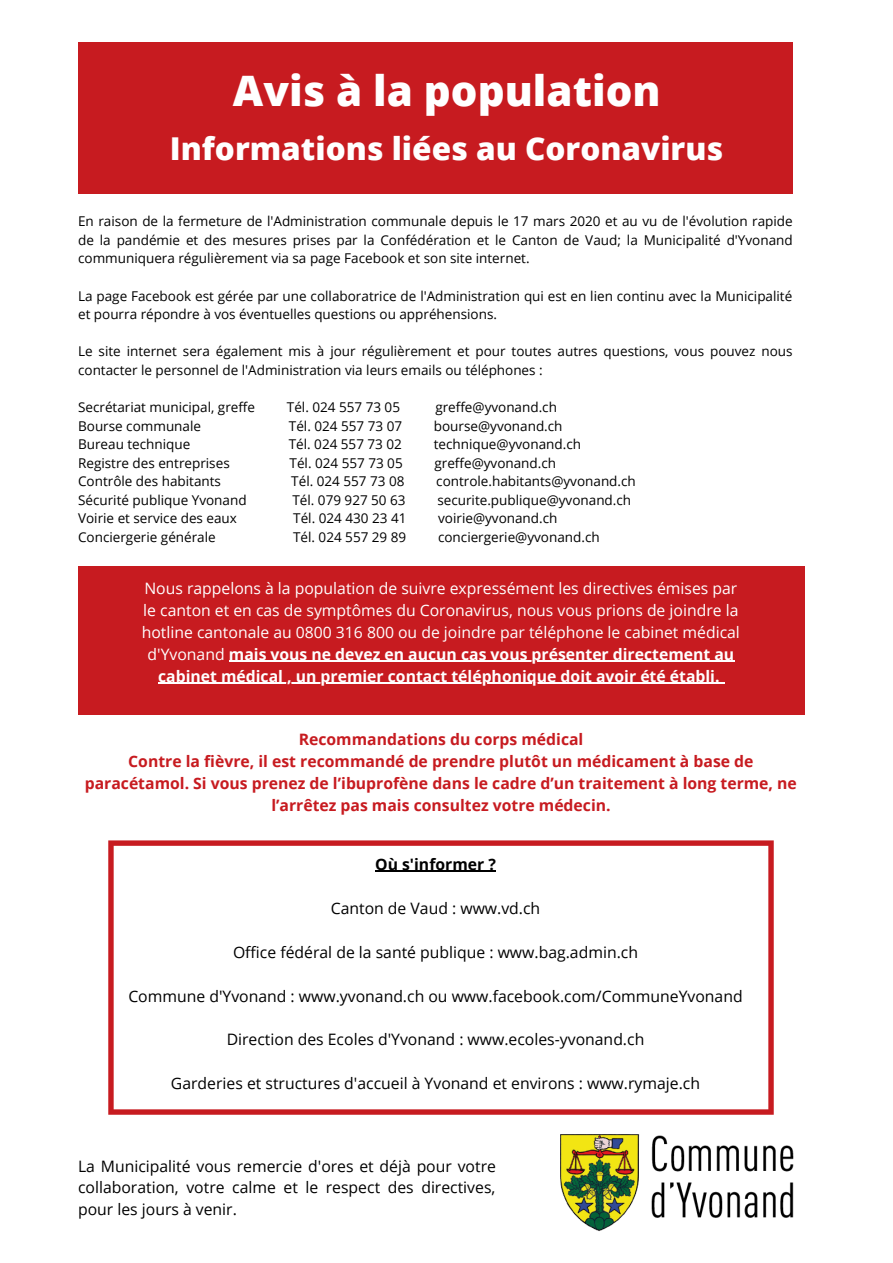
<style>
.page{position:relative;width:893px;height:1263px;background:#fff}
.page>*{position:absolute;margin:0;border:0;box-sizing:border-box;transform-origin:0 0}
.t1{font:800 42px "Open Sans";color:#fff}
.t2{font:800 31.5px "Open Sans";color:#fff}
.t3{font:15.75px/22px "Open Sans";color:#000;text-align:justify}
.t4{font:15.75px/22px "Open Sans";color:#fff;text-align:center}
.t5{font:700 15.75px/22px "Open Sans";color:#c71b20;text-align:center}
.t6{font:700 15.75px "Open Sans";color:#000}
.t7{font:13.5px/18.6px "Open Sans";color:#000}
.s1{font-weight:700}
</style>
<div class="page">
<img style="left:561px;top:1134px;width:233px;height:97px">
<div style="left:78px;top:43px;width:714px;height:151px;background:#c71b20"></div>
<div style="left:78px;top:566px;width:726px;height:149px;background:#c71b20"></div>
<svg style="left:108px;top:840px;width:665px;height:275px"></svg>
<hr style="left:229px;top:661px;width:505px;height:1px;background:#fff">
<hr style="left:158px;top:683px;width:562px;height:1px;background:#fff">
<hr style="left:375px;top:871px;width:121px;height:1px;background:#000">
<h1 class="t1" style="left:233px;top:61px;width:429px">Avis à la population</h1>
<h2 class="t2" style="left:170px;top:126px;width:555px">Informations liées au Coronavirus</h2>
<p class="t7" style="left:78px;top:212px;width:716px;text-align:justify">En raison de la fermeture de l'Administration communale depuis le 17 mars 2020 et au vu de l'évolution rapide de la pandémie et des mesures prises par la Confédération et le Canton de Vaud; la Municipalité d'Yvonand communiquera régulièrement via sa page Facebook et son site internet.</p>
<p class="t7" style="left:78px;top:286px;width:715px">La page Facebook est gérée par une collaboratrice de l'Administration qui est en lien continu avec la Municipalité et pourra répondre à vos éventuelles questions ou appréhensions.</p>
<p class="t7" style="left:78px;top:342px;width:716px">Le site internet sera également mis à jour régulièrement et pour toutes autres questions, vous pouvez nous contacter le personnel de l'Administration via leurs emails ou téléphones :</p>
<p class="t7" style="left:78px;top:397px;width:178px">Secrétariat municipal, greffe</p>
<p class="t7" style="left:287px;top:397px;width:115px">Tél. 024 557 73 05</p>
<p class="t7" style="left:435px;top:397px;width:123px">greffe@yvonand.ch</p>
<p class="t7" style="left:78px;top:416px;width:124px">Bourse communale</p>
<p class="t7" style="left:289px;top:416px;width:115px">Tél. 024 557 73 07</p>
<p class="t7" style="left:434px;top:416px;width:130px">bourse@yvonand.ch</p>
<p class="t7" style="left:78px;top:435px;width:114px">Bureau technique</p>
<p class="t7" style="left:289px;top:435px;width:115px">Tél. 024 557 73 02</p>
<p class="t7" style="left:434px;top:435px;width:149px">technique@yvonand.ch</p>
<p class="t7" style="left:78px;top:453px;width:153px">Registre des entreprises</p>
<p class="t7" style="left:289px;top:453px;width:115px">Tél. 024 557 73 05</p>
<p class="t7" style="left:434px;top:453px;width:123px">greffe@yvonand.ch</p>
<p class="t7" style="left:78px;top:472px;width:144px">Contrôle des habitants</p>
<p class="t7" style="left:291px;top:472px;width:115px">Tél. 024 557 73 08</p>
<p class="t7" style="left:436px;top:472px;width:201px">controle.habitants@yvonand.ch</p>
<p class="t7" style="left:78px;top:490px;width:170px">Sécurité publique Yvonand</p>
<p class="t7" style="left:292px;top:490px;width:115px">Tél. 079 927 50 63</p>
<p class="t7" style="left:437px;top:490px;width:195px">securite.publique@yvonand.ch</p>
<p class="t7" style="left:78px;top:509px;width:160px">Voirie et service des eaux</p>
<p class="t7" style="left:293px;top:509px;width:115px">Tél. 024 430 23 41</p>
<p class="t7" style="left:438px;top:509px;width:121px">voirie@yvonand.ch</p>
<p class="t7" style="left:78px;top:527px;width:139px">Conciergerie générale</p>
<p class="t7" style="left:293px;top:527px;width:115px">Tél. 024 557 29 89</p>
<p class="t7" style="left:438px;top:527px;width:163px">conciergerie@yvonand.ch</p>
<p class="t4" style="left:142px;top:577px;width:599px">Nous rappelons à la population de suivre expressément les directives émises par le canton et en cas de symptômes du Coronavirus, nous vous prions de joindre la hotline cantonale au 0800 316 800 ou de joindre par téléphone le cabinet médical d'Yvonand <span class="s1">mais vous ne devez en aucun cas vous présenter directement au cabinet médical , un premier contact téléphonique doit avoir été établi.</span></p>
<p class="t5" style="left:85px;top:728px;width:713px">Recommandations du corps médical<br>Contre la fièvre, il est recommandé de prendre plutôt un médicament à base de paracétamol. Si vous prenez de l’ibuprofène dans le cadre d’un traitement à long terme, ne l’arrêtez pas mais consultez votre médecin.</p>
<p class="t6" style="left:375px;top:853px;width:122px">Où s'informer ?</p>
<p class="t3" style="left:331px;top:896px;width:211px">Canton de Vaud : www.vd.ch</p>
<p class="t3" style="left:233px;top:940px;width:406px">Office fédéral de la santé publique : www.bag.admin.ch</p>
<p class="t3" style="left:128px;top:984px;width:616px">Commune d'Yvonand : www.yvonand.ch ou www.facebook.com/CommuneYvonand</p>
<p class="t3" style="left:227px;top:1028px;width:419px">Direction des Ecoles d'Yvonand : www.ecoles-yvonand.ch</p>
<p class="t3" style="left:171px;top:1072px;width:530px">Garderies et structures d'accueil à Yvonand et environs : www.rymaje.ch</p>
<p class="t3" style="left:78px;top:1154px;width:419px">La Municipalité vous remercie d'ores et déjà pour votre collaboration, votre calme et le respect des directives, pour les jours à venir.</p>
</div>
